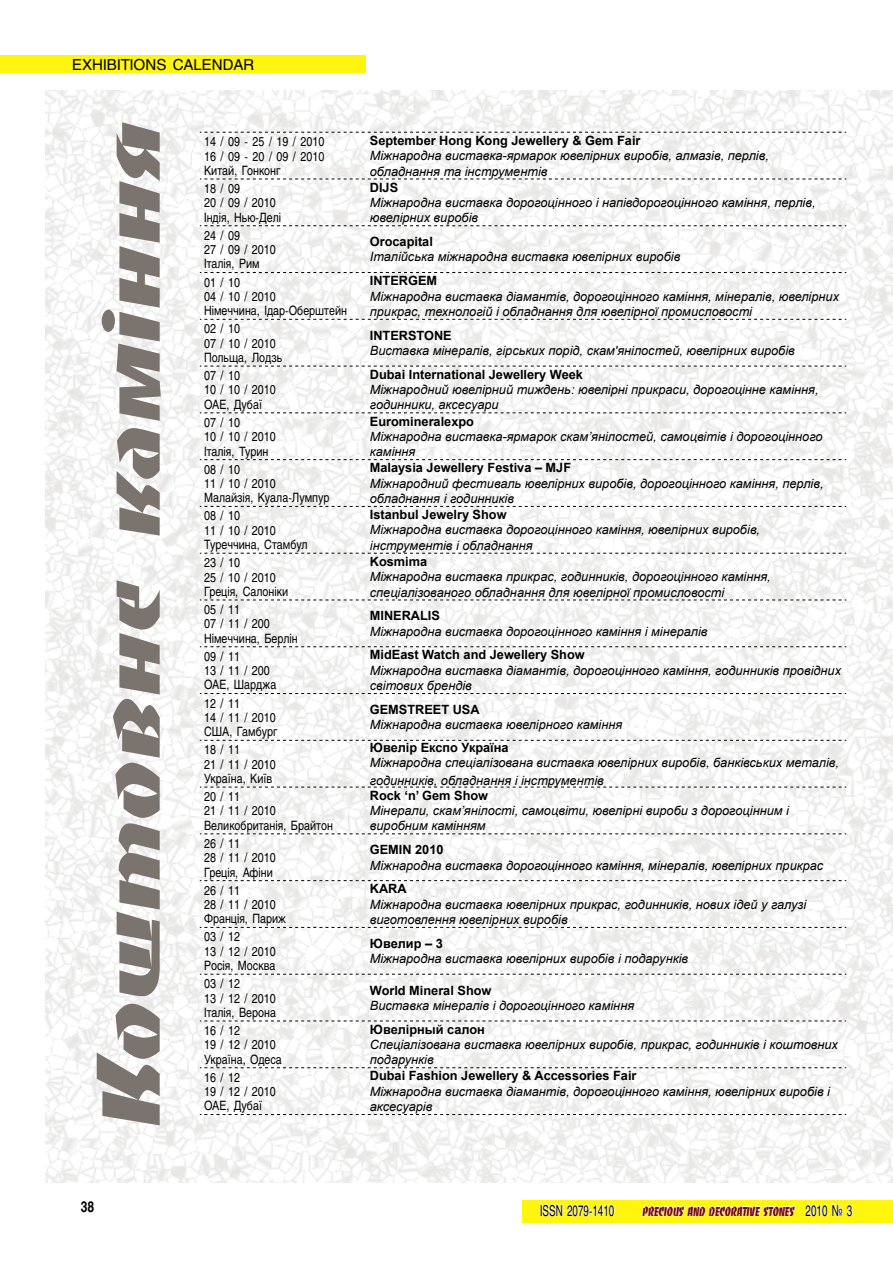
<style>
.page{position:relative;width:893px;height:1263px;background:#fff}
.page>*{position:absolute;margin:0;border:0;box-sizing:border-box;transform-origin:0 0}
.t1{font:91.5px "Banco Heavy C";letter-spacing:-.005em;color:#7b746e;scale:1.37 1}
.t2{font:15px "Helios";color:#000}
.t3{font:15px "Helios";color:#000;scale:.65 1}
.t4{font:700 15px "Helios";color:#000;scale:.8 1}
.t5{font:13.5px "Banco Heavy C";color:#780b0f;scale:.8 1}
.t6{font:italic 12.75px/15.3px "Arial";color:#000}
.t7{font:12.75px/14.4px "Helios";color:#000;scale:.84 1}
.t8{font:700 12.75px "Arial";color:#000}
.s1{font-family:"Helios";font-size:15px;color:#000}
</style>
<div class="page">
<div style="left:522px;top:1200px;width:371px;height:23px;background:#fff50f"></div>
<svg style="left:642px;top:1205px;width:154px;height:11px"></svg>
<svg style="left:805px;top:1204px;width:48px;height:12px"></svg>
<svg style="left:541px;top:1204px;width:74px;height:12px"></svg>
<img style="left:45px;top:90px;width:848px;height:1092px">
<div style="left:0;top:55px;width:365px;height:17px;background:#fff50f"></div>
<svg style="left:200px;top:132px;width:646px;height:1px"></svg>
<svg style="left:200px;top:179px;width:646px;height:1px"></svg>
<svg style="left:200px;top:225px;width:646px;height:1px"></svg>
<svg style="left:200px;top:272px;width:646px;height:1px"></svg>
<svg style="left:200px;top:319px;width:646px;height:1px"></svg>
<svg style="left:200px;top:366px;width:646px;height:1px"></svg>
<svg style="left:200px;top:412px;width:646px;height:1px"></svg>
<svg style="left:200px;top:459px;width:646px;height:1px"></svg>
<svg style="left:200px;top:506px;width:646px;height:1px"></svg>
<svg style="left:200px;top:553px;width:646px;height:1px"></svg>
<svg style="left:200px;top:600px;width:646px;height:1px"></svg>
<svg style="left:200px;top:646px;width:646px;height:1px"></svg>
<svg style="left:200px;top:693px;width:646px;height:1px"></svg>
<svg style="left:200px;top:740px;width:646px;height:1px"></svg>
<svg style="left:200px;top:787px;width:646px;height:1px"></svg>
<svg style="left:200px;top:833px;width:646px;height:1px"></svg>
<svg style="left:200px;top:880px;width:646px;height:1px"></svg>
<svg style="left:200px;top:927px;width:646px;height:1px"></svg>
<svg style="left:200px;top:974px;width:646px;height:1px"></svg>
<svg style="left:200px;top:1020px;width:646px;height:1px"></svg>
<svg style="left:200px;top:1067px;width:646px;height:1px"></svg>
<svg style="left:200px;top:1114px;width:646px;height:1px"></svg>
<p class="t2" style="left:72px;top:55px;width:183px">EXHI BITIONS CALENDAR</p>
<h1 class="t1" style="left:76px;top:1129px;width:737px;rotate:-90deg">КОШТОВНЕ КАМІННЯ</h1>
<p class="t7" style="left:204px;top:134px;width:145px;text-align:justify">14 / 09 - 25 / 19 / 2010<br>16 / 09 - 20 / 09 / 2010<br>Китай, Гонконг</p>
<p class="t8" style="left:370px;top:132px;width:272px">September Hong Kong Jewellery &amp; Gem Fair</p>
<p class="t6" style="left:370px;top:148px;width:401px">Міжнародна виставка-ярмарок ювелірних виробів, алмазів, перлів, обладнання та інструментів</p>
<p class="t7" style="left:204px;top:181px;width:93px">18 / 09<br>20 / 09 / 2010<br>Індія, Нью-Делі</p>
<p class="t8" style="left:370px;top:179px;width:30px">DIJS</p>
<p class="t6" style="left:370px;top:195px;width:447px">Міжнародна виставка дорогоцінного і напівдорогоцінного каміння, перлів, ювелірних виробів</p>
<p class="t7" style="left:204px;top:228px;width:87px">24 / 09<br>27 / 09 / 2010<br>Італія, Рим</p>
<p class="t8" style="left:370px;top:233px;width:65px">Orocapital</p>
<p class="t6" style="left:370px;top:249px;width:312px">Італійська міжнародна виставка ювелірних виробів</p>
<p class="t7" style="left:204px;top:275px;width:172px">01 / 10<br>04 / 10 / 2010<br>Німеччина, Ідар-Оберштейн</p>
<p class="t8" style="left:370px;top:272px;width:69px">INTERGEM</p>
<p class="t6" style="left:370px;top:289px;width:471px">Міжнародна виставка діамантів, дорогоцінного каміння, мінералів, ювелірних прикрас, технологій і обладнання для ювелірної промисловості</p>
<p class="t7" style="left:204px;top:321px;width:95px">02 / 10<br>07 / 10 / 2010<br>Польща, Лодзь</p>
<p class="t8" style="left:370px;top:327px;width:83px">INTERSTONE</p>
<p class="t6" style="left:370px;top:343px;width:427px">Виставка мінералів, гірських порід, скам'янілостей, ювелірних виробів</p>
<p class="t7" style="left:204px;top:368px;width:87px">07 / 10<br>10 / 10 / 2010<br>ОАЕ, Дубаї</p>
<p class="t8" style="left:370px;top:366px;width:215px">Dubai International Jewellery Week</p>
<p class="t6" style="left:370px;top:382px;width:450px">Міжнародний ювелірний тиждень: ювелірні прикраси, дорогоцінне каміння, годинники, аксесуари</p>
<p class="t7" style="left:204px;top:415px;width:87px">07 / 10<br>10 / 10 / 2010<br>Італія, Турин</p>
<p class="t8" style="left:370px;top:413px;width:106px">Euromineralexpo</p>
<p class="t6" style="left:370px;top:429px;width:454px">Міжнародна виставка-ярмарок скам’янілостей, самоцвітів і дорогоцінного каміння</p>
<p class="t7" style="left:204px;top:462px;width:151px">08 / 10<br>11 / 10 / 2010<br>Малайзія, Куала-Лумпур</p>
<p class="t8" style="left:370px;top:459px;width:203px">Malaysia Jewellery Festiva – MJF</p>
<p class="t6" style="left:370px;top:476px;width:455px">Міжнародний фестиваль ювелірних виробів, дорогоцінного каміння, перлів, обладнання і годинників</p>
<p class="t7" style="left:204px;top:509px;width:125px">08 / 10<br>11 / 10 / 2010<br>Туреччина, Стамбул</p>
<p class="t8" style="left:370px;top:506px;width:138px">Istanbul Jewelry Show</p>
<p class="t6" style="left:370px;top:522px;width:392px">Міжнародна виставка дорогоцінного каміння, ювелірних виробів, інструментів і обладнання</p>
<p class="t7" style="left:204px;top:555px;width:102px">23 / 10<br>25 / 10 / 2010<br>Греція, Салоніки</p>
<p class="t8" style="left:370px;top:553px;width:59px">Kosmima</p>
<p class="t6" style="left:370px;top:569px;width:402px">Міжнародна виставка прикрас, годинників, дорогоцінного каміння, спеціалізованого обладнання для ювелірної промисловості</p>
<p class="t7" style="left:204px;top:602px;width:113px">05 / 11<br>07 / 11 / 200<br>Німеччина, Берлін</p>
<p class="t8" style="left:370px;top:607px;width:72px">MINERALIS</p>
<p class="t6" style="left:370px;top:624px;width:339px">Міжнародна виставка дорогоцінного каміння і мінералів</p>
<p class="t7" style="left:204px;top:649px;width:88px">09 / 11<br>13 / 11 / 200<br>ОАЕ, Шарджа</p>
<p class="t8" style="left:370px;top:647px;width:216px">MidEast Watch and Jewellery Show</p>
<p class="t6" style="left:370px;top:663px;width:473px">Міжнародна виставка діамантів, дорогоцінного каміння, годинників провідних світових брендів</p>
<p class="t7" style="left:204px;top:696px;width:89px">12 / 11<br>14 / 11 / 2010<br>США, Гамбург</p>
<p class="t8" style="left:370px;top:701px;width:111px">GEMSTREET USA</p>
<p class="t6" style="left:370px;top:717px;width:254px">Міжнародна виставка ювелірного каміння</p>
<p class="t7" style="left:204px;top:742px;width:87px">18 / 11<br>21 / 11 / 2010<br>Україна, Київ</p>
<p class="t8" style="left:370px;top:739px;width:140px">Ювелір Експо Україна</p>
<p class="t6" style="left:370px;top:754px;width:471px;line-height:18px">Міжнародна спеціалізована виставка ювелірних виробів, банківських металів, годинників, обладнання і інструментів</p>
<p class="t7" style="left:204px;top:789px;width:155px">20 / 11<br>21 / 11 / 2010<br>Великобританія, Брайтон</p>
<p class="t8" style="left:370px;top:787px;width:120px">Rock ‘n’ Gem Show</p>
<p class="t6" style="left:370px;top:803px;width:421px">Мінерали, скам’янілості, самоцвіти, ювелірні вироби з дорогоцінним і виробним камінням</p>
<p class="t7" style="left:204px;top:836px;width:87px">26 / 11<br>28 / 11 / 2010<br>Греція, Афіни</p>
<p class="t8" style="left:370px;top:841px;width:75px">GEMIN 2010</p>
<p class="t6" style="left:370px;top:857px;width:455px">Міжнародна виставка дорогоцінного каміння, мінералів, ювелірних прикрас</p>
<p class="t7" style="left:204px;top:883px;width:99px">26 / 11<br>28 / 11 / 2010<br>Франція, Париж</p>
<p class="t8" style="left:370px;top:880px;width:38px">KARA</p>
<p class="t6" style="left:370px;top:897px;width:438px">Міжнародна виставка ювелірних прикрас, годинників, нових ідей у галузі виготовлення ювелірних виробів</p>
<p class="t7" style="left:204px;top:929px;width:87px">03 / 12<br>13 / 12 / 2010<br>Росія, Москва</p>
<p class="t8" style="left:370px;top:935px;width:74px">Ювелир – 3</p>
<p class="t6" style="left:370px;top:951px;width:320px">Міжнародна виставка ювелірних виробів і подарунків</p>
<p class="t7" style="left:204px;top:976px;width:87px">03 / 12<br>13 / 12 / 2010<br>Італія, Верона</p>
<p class="t8" style="left:370px;top:982px;width:123px">World Mineral Show</p>
<p class="t6" style="left:370px;top:998px;width:266px">Виставка мінералів і дорогоцінного каміння</p>
<p class="t7" style="left:204px;top:1023px;width:94px">16 / 12<br>19 / 12 / 2010<br>Україна, Одеса</p>
<p class="t8" style="left:370px;top:1021px;width:117px">Ювелірный салон</p>
<p class="t6" style="left:370px;top:1037px;width:470px">Спеціалізована виставка ювелірних виробів, прикрас, годинників і коштовних подарунків</p>
<p class="t7" style="left:204px;top:1070px;width:87px">16 / 12<br>19 / 12 / 2010<br>ОАЕ, Дубаї</p>
<p class="t8" style="left:370px;top:1067px;width:268px">Dubai Fashion Jewellery &amp; Accessories Fair</p>
<p class="t6" style="left:370px;top:1084px;width:462px">Міжнародна виставка діамантів, дорогоцінного каміння, ювелірних виробів і аксесуарів</p>
<p class="t4" style="left:81px;top:1198px;width:18px">38</p>
<p class="t3" style="left:540px;top:1201px;width:116px">ISSN 2079-1410</p>
<p class="t5" style="left:642px;top:1203px;width:264px">PRECIOUS AND DECORATIVE STONES <span class="s1">2010 № 3</span></p>
</div>
